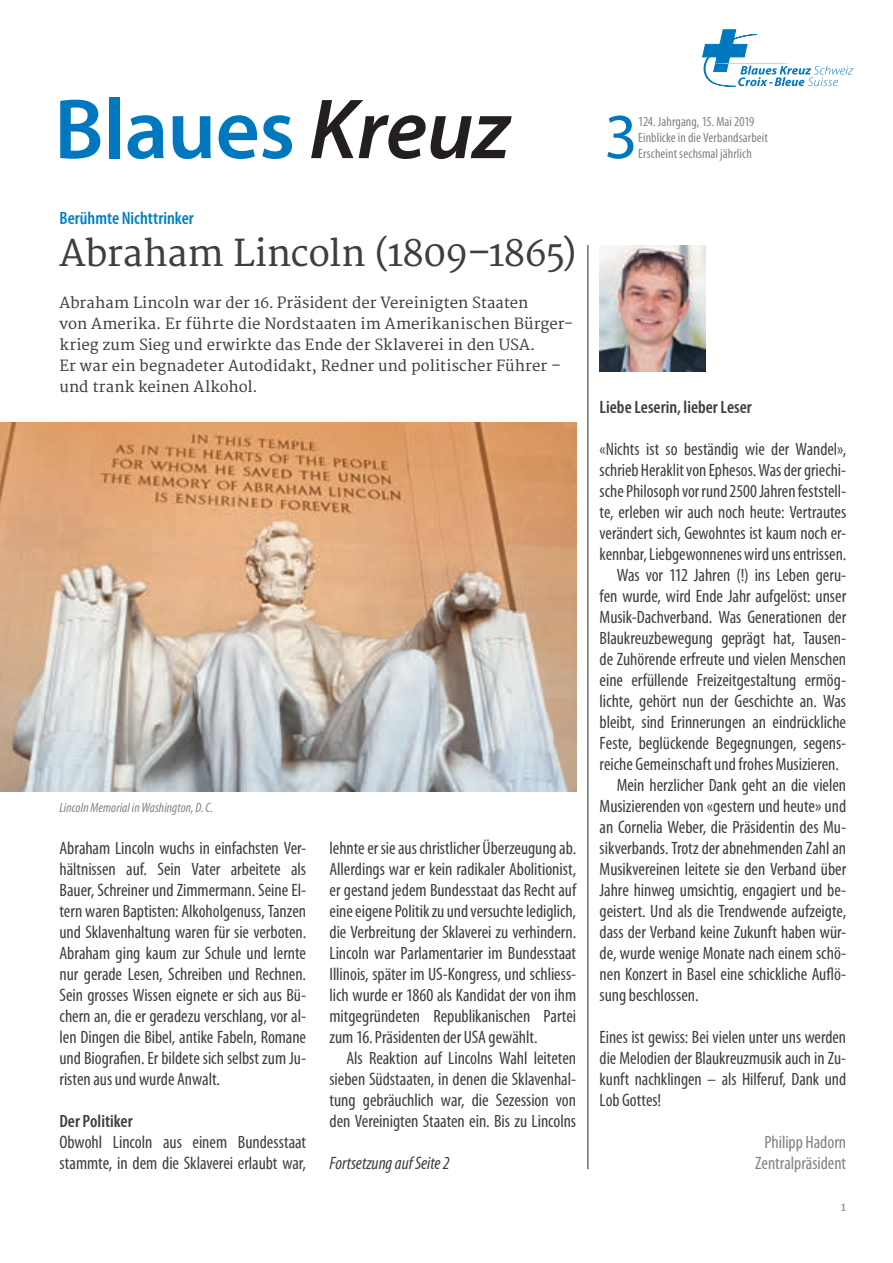
<style>
.page{position:relative;width:893px;height:1263px;background:#fff}
.page>*{position:absolute;margin:0;border:0;box-sizing:border-box;transform-origin:0 0}
.t1{font:600 86.1px "Myriad Pro";letter-spacing:-.01em;color:#0078c0}
.t2{font:64.5px "Myriad Pro";color:#0078c0}
.t3{font:36px "Merriweather";letter-spacing:-.015em;color:#3e3e3f}
.t4{font:condensed 18px/21px "Myriad Pro";letter-spacing:-.005em;color:#3e3e3f;text-align:justify}
.t5{font:600 condensed 18px "Myriad Pro";color:#3e3e3f}
.t6{font:condensed 18px/21px "Myriad Pro";letter-spacing:-.005em;color:#808285;text-align:center}
.t7{font:600 condensed 18px "Myriad Pro";color:#007fc5}
.t8{font:italic condensed 18px "Myriad Pro";letter-spacing:-.005em;color:#3e3e3f}
.t9{font:15px/21px "Merriweather";color:#3e3e3f}
.t10{font:condensed 13.5px/16px "Myriad Pro";letter-spacing:.005em;color:#808285}
.t11{font:italic condensed 13.5px "Myriad Pro";letter-spacing:.01em;color:#808285}
.t12{font:12px "Merriweather";color:#808285}
.s1{font-style:italic;color:#231f20}
</style>
<div class="page">
<hr style="left:587px;top:245px;width:1px;height:924px;background:#3e3e3f">
<img style="left:600px;top:245px;width:105px;height:126px">
<svg style="left:702px;top:29px;width:151px;height:57px"></svg>
<img style="left:0;top:423px;width:576px;height:368px">
<h1 class="t1" style="left:54px;top:82px;width:457px">Blaues <span class="s1">Kreuz</span></h1>
<p class="t7" style="left:60px;top:208px;width:136px">Berühmte Nichttrinker</p>
<h3 class="t3" style="left:60px;top:232px;width:518px">Abraham Lincoln (1809–1865)</h3>
<p class="t9" style="left:60px;top:293px;width:515px">Abraham Lincoln war der 16. Präsident der Vereinigten Staaten<br>von Amerika. Er führte die Nordstaaten im Amerikanischen Bürger&shy;krieg zum Sieg und erwirkte das Ende der Sklaverei in den USA.<br>Er war ein begnadeter Autodidakt, Redner und politischer Führer – und trank keinen Alkohol.</p>
<p class="t11" style="left:60px;top:800px;width:155px">Lincoln Memorial in Washington, D.C.</p>
<p class="t4" style="left:60px;top:838px;width:248px">Abraham Lincoln wuchs in einfachsten Ver&shy;hältnissen auf. Sein Vater arbeitete als Bauer, Schreiner und Zimmermann. Seine El&shy;tern waren Baptisten: Alkoholgenuss, Tanzen und Sklavenhaltung waren für sie verboten.<br>Abraham ging kaum zur Schule und lernte nur gerade Lesen, Schreiben und Rechnen.<br>Sein grosses Wissen eignete er sich aus Bü&shy;chern an, die er geradezu verschlang, vor al&shy;len Dingen die Bibel, antike Fabeln, Romane und Biografien. Er bildete sich selbst zum Ju&shy;risten aus und wurde Anwalt.</p>
<p class="t5" style="left:60px;top:1111px;width:75px">Der Politiker</p>
<p class="t4" style="left:60px;top:1132px;width:248px">Obwohl Lincoln aus einem Bundesstaat stammte, in dem die Sklaverei erlaubt war,</p>
<p class="t4" style="left:330px;top:838px;width:248px">lehnte er sie aus christlicher Überzeugung ab.<br>Allerdings war er kein radikaler Abolitionist, er gestand jedem Bundesstaat das Recht auf eine eigene Politik zu und versuchte lediglich, die Verbreitung der Sklaverei zu verhindern.<br>Lincoln war Parlamentarier im Bundesstaat Illinois, später im US-Kongress, und schlies s&shy;lich wurde er 1860 als Kandidat der von ihm mitgegründeten Republikanischen Partei zum 16.Präsidenten der USA gewählt.</p>
<p class="t4" style="left:330px;top:1048px;width:248px;text-indent:17px">Als Reaktion auf Lincolns Wahl leiteten sieben Südstaaten, in denen die Sklavenhal&shy;tung gebräuchlich war, die Sezession von den Vereinigten Staaten ein. Bis zu Lincolns</p>
<p class="t8" style="left:330px;top:1154px;width:122px">Fortsetzung auf Seite 2</p>
<h2 class="t2" style="left:604px;top:101px;width:35px">3</h2>
<p class="t10" style="left:638px;top:114px;width:131px">124. Jahrgang, 15. Mai 2019<br>Einblicke in die Verbandsarbeit</p>
<p class="t10" style="left:638px;top:146px;width:115px">Erscheint sechsmal jährlich</p>
<p class="t5" style="left:600px;top:397px;width:154px">Liebe Leserin, lieber Leser</p>
<p class="t4" style="left:600px;top:439px;width:248px">«Nichts ist so beständig wie der Wandel»,</p>
<p class="t4" style="left:600px;top:460px;width:248px">schrieb Heraklit von Ephesos. Was der griechi-</p>
<p class="t4" style="left:600px;top:481px;width:248px">sche Philosoph vor rund 2500 Jahren feststell-</p>
<p class="t4" style="left:600px;top:502px;width:248px">te, erleben wir auch noch heute: Vertrautes</p>
<p class="t4" style="left:600px;top:523px;width:248px">verändert sich, Gewohntes ist kaum noch er-</p>
<p class="t4" style="left:600px;top:544px;width:248px">kennbar, Liebgewonnenes wird uns entrissen.</p>
<p class="t4" style="left:617px;top:565px;width:231px">Was vor 112 Jahren (!) ins Leben geru-</p>
<p class="t4" style="left:600px;top:586px;width:248px">fen wurde, wird Ende Jahr aufgelöst: unser</p>
<p class="t4" style="left:600px;top:607px;width:248px">Musik-Dachverband. Was Generationen der</p>
<p class="t4" style="left:600px;top:628px;width:248px">Blaukreuzbewegung geprägt hat, Tausen-</p>
<p class="t4" style="left:600px;top:649px;width:248px">de Zuhörende erfreute und vielen Menschen</p>
<p class="t4" style="left:600px;top:670px;width:248px">eine erfüllende Freizeitgestaltung ermög-</p>
<p class="t4" style="left:600px;top:691px;width:248px">lichte, gehört nun der Geschichte an. Was</p>
<p class="t4" style="left:600px;top:712px;width:248px">bleibt, sind Erinnerungen an eindrückliche</p>
<p class="t4" style="left:600px;top:733px;width:248px">Feste, beglückende Begegnungen, segens-</p>
<p class="t4" style="left:600px;top:754px;width:241px">reiche Gemeinschaft und frohes Musizieren.</p>
<p class="t4" style="left:617px;top:775px;width:231px">Mein herzlicher Dank geht an die vielen</p>
<p class="t4" style="left:600px;top:796px;width:248px">Musizierenden von «gestern und heute» und</p>
<p class="t4" style="left:600px;top:817px;width:248px">an Cornelia Weber, die Präsidentin des Mu-</p>
<p class="t4" style="left:600px;top:838px;width:248px">sikverbands. Trotz der abnehmenden Zahl an</p>
<p class="t4" style="left:600px;top:859px;width:248px">Musikvereinen leitete sie den Verband über</p>
<p class="t4" style="left:600px;top:880px;width:248px">Jahre hinweg umsichtig, engagiert und be-</p>
<p class="t4" style="left:600px;top:901px;width:248px">geistert. Und als die Trendwende aufzeigte,</p>
<p class="t4" style="left:600px;top:922px;width:248px">dass der Verband keine Zukunft haben wür-</p>
<p class="t4" style="left:600px;top:943px;width:248px">de, wurde wenige Monate nach einem schö-</p>
<p class="t4" style="left:600px;top:964px;width:248px">nen Konzert in Basel eine schickliche Auflö-</p>
<p class="t4" style="left:600px;top:985px;width:100px">sung beschlossen.</p>
<p class="t4" style="left:600px;top:1027px;width:248px">Eines ist gewiss: Bei vielen unter uns werden die Melodien der Blaukreuzmusik auch in Zu&shy;kunft nachklingen – als Hilferuf, Dank und Lob Gottes!</p>
<p class="t6" style="left:755px;top:1132px;width:92px">Philipp Hadorn<br>Zentralpräsident</p>
<p class="t12" style="left:841px;top:1200px;width:7px">1</p>
</div>
